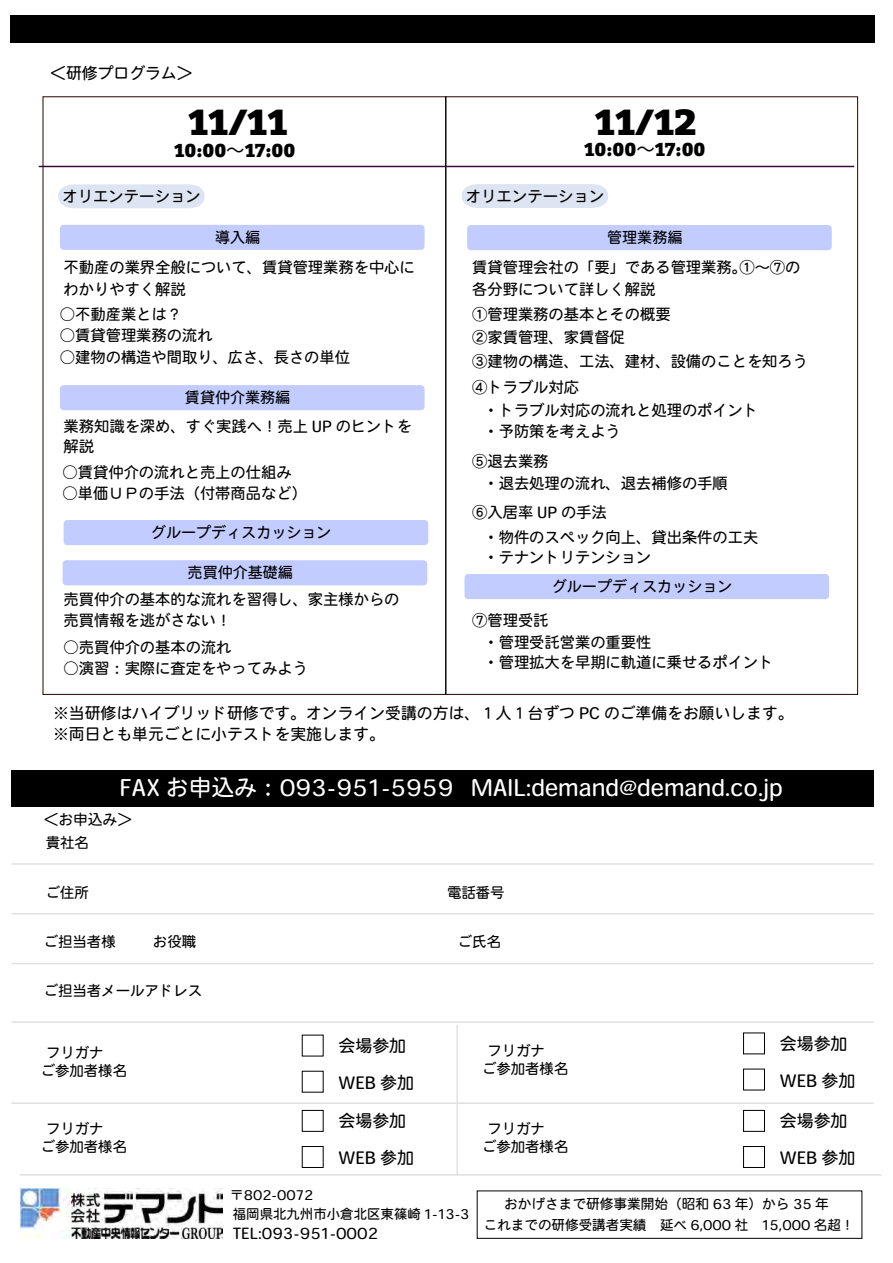
<style>
.page{position:relative;width:893px;height:1263px;background:#fff}
.page>*{position:absolute;margin:0;border:0;box-sizing:border-box;transform-origin:0 0}
.t1{font:900 35.7px "Bitter";color:#000}
.t2{font:22.8px "Heisei Maru Go Std W4";color:#fff}
.t3{font:900 18.45px "Bitter";color:#000}
.t4{font:16.95px/36.8px "Heisei Maru Go Std W4";color:#000}
.t5{font:15.75px "Heisei Maru Go Std W4";color:#000}
.t6{font:15.45px "Heisei Maru Go Std W4";color:#000}
.t7{font:15.3px/20.2px "Heisei Maru Go Std W4";color:#000}
.t8{font:15px "Heisei Maru Go Std W4";color:#000}
.t9{font:14.7px "Heisei Maru Go Std W4";color:#000}
.t10{font:14.4px "Heisei Maru Go Std W4";color:#000}
.t11{font:13.65px "Heisei Maru Go Std W4";color:#000}
.t12{font:13.5px/18.8px "Heisei Maru Go Std W4";color:#000}
.s1{font-family:"Source Han Sans JP";font-weight:400}
</style>
<div class="page">
<div style="left:10px;top:15px;width:865px;height:28px;background:#000"></div>
<img style="left:20px;top:1188px;width:203px;height:50px">
<div style="left:11px;top:770px;width:862px;height:36px;background:#000"></div>
<hr style="left:11px;top:863px;width:862px;height:1px;background:#e0e0e0">
<hr style="left:11px;top:913px;width:862px;height:1px;background:#e0e0e0">
<hr style="left:11px;top:962px;width:862px;height:2px;background:#e0e0e0">
<hr style="left:456px;top:1024px;width:2px;height:151px;background:#e0e0e0">
<hr style="left:11px;top:1102px;width:862px;height:1px;background:#e0e0e0">
<hr style="left:11px;top:1021px;width:862px;height:1px;background:#e0e0e0">
<div style="left:743px;top:1032px;width:22px;height:22px;border:1px solid #000"></div>
<div style="left:743px;top:1068px;width:22px;height:22px;border:1px solid #000"></div>
<hr style="left:19px;top:1174px;width:862px;height:1px;background:#e0e0e0">
<div style="left:743px;top:1110px;width:22px;height:21px;border:1px solid #000"></div>
<div style="left:743px;top:1146px;width:22px;height:21px;border:1px solid #000"></div>
<hr style="left:445px;top:96px;width:1px;height:599px;background:#000">
<svg style="left:58px;top:184px;width:147px;height:24px;background:#dfe6f2"></svg>
<hr style="left:39px;top:166px;width:815px;height:1px;background:#360336">
<div style="left:60px;top:225px;width:365px;height:25px;background:#c2ccff"></div>
<div style="left:60px;top:385px;width:365px;height:25px;background:#c2ccff"></div>
<div style="left:64px;top:520px;width:364px;height:25px;background:#c2ccff"></div>
<div style="left:63px;top:560px;width:364px;height:25px;background:#c2ccff"></div>
<div style="left:462px;top:184px;width:146px;height:24px;background:#dee5f2"></div>
<div style="left:467px;top:225px;width:365px;height:25px;background:#c2ccff"></div>
<div style="left:464px;top:574px;width:365px;height:25px;background:#c2ccff"></div>
<p class="t5" style="left:50px;top:62px;width:144px">＜研修プログラム＞</p>
<h1 class="t1" style="left:188px;top:101px;width:101px">11/11</h1>
<p class="t3" style="left:174px;top:140px;width:123px">10:00<span class="s1">～</span>17:00</p>
<p class="t6" style="left:62px;top:186px;width:140px">オリエンテーション</p>
<p class="t8" style="left:215px;top:227px;width:47px">導入編</p>
<p class="t7" style="left:64px;top:257px;width:353px">不動産の業界全般について、賃貸管理業務を中心に</p>
<p class="t7" style="left:60px;top:304px;width:124px">○不動産業とは？</p>
<p class="t7" style="left:64px;top:279px;width:124px">わかりやすく解説</p>
<p class="t7" style="left:60px;top:325px;width:154px">○賃貸管理業務の流れ</p>
<p class="t7" style="left:60px;top:347px;width:292px">○建物の構造や間取り、広さ、長さの単位</p>
<p class="t8" style="left:185px;top:387px;width:107px">賃貸仲介業務編</p>
<p class="t7" style="left:64px;top:416px;width:350px">業務知識を深め、すぐ実践へ！売上 UP のヒントを解説</p>
<p class="t7" style="left:63px;top:462px;width:231px">○賃貸仲介の流れと売上の仕組み</p>
<p class="t7" style="left:63px;top:483px;width:246px">○単価ＵＰの手法（付帯商品など）</p>
<p class="t8" style="left:151px;top:522px;width:182px">グループディスカッション</p>
<p class="t8" style="left:188px;top:562px;width:107px">売買仲介基礎編</p>
<p class="t7" style="left:64px;top:589px;width:337px;line-height:21.1px">売買仲介の基本的な流れを習得し、家主様からの売買情報を逃がさない！</p>
<p class="t7" style="left:64px;top:637px;width:169px">○売買仲介の基本の流れ</p>
<p class="t7" style="left:64px;top:658px;width:246px">○演習：実際に査定をやってみよう</p>
<h1 class="t1" style="left:595px;top:101px;width:104px">11/12</h1>
<p class="t3" style="left:584px;top:139px;width:123px">10:00<span class="s1">～</span>17:00</p>
<p class="t6" style="left:466px;top:186px;width:140px">オリエンテーション</p>
<p class="t8" style="left:607px;top:227px;width:77px">管理業務編</p>
<p class="t7" style="left:472px;top:256px;width:330px;line-height:22px">賃貸管理会社の「要」である管理業務。①～⑦の各分野について詳しく解説</p>
<p class="t7" style="left:472px;top:325px;width:337px;line-height:24.5px">②家賃管理、家賃督促<br>③建物の構造、工法、建材、設備のことを知ろう</p>
<p class="t7" style="left:483px;top:376px;width:276px;line-height:23.2px;text-indent:-11px">④トラブル対応<br>・トラブル対応の流れと処理のポイント</p>
<p class="t7" style="left:472px;top:415px;width:150px;line-height:30.6px;text-indent:11px">・予防策を考えよう<br>⑤退去業務</p>
<p class="t7" style="left:472px;top:469px;width:257px;line-height:28.5px;text-indent:11px">・退去処理の流れ、退去補修の手順<br>⑥入居率 UP の手法</p>
<p class="t7" style="left:483px;top:527px;width:276px">・物件のスペック向上、貸出条件の工夫・テナントリテンション</p>
<p class="t8" style="left:552px;top:576px;width:182px">グループディスカッション</p>
<p class="t7" style="left:483px;top:609px;width:169px;line-height:21.9px;text-indent:-11px">⑦管理受託<br>・管理受託営業の重要性</p>
<p class="t7" style="left:483px;top:652px;width:292px">・管理拡大を早期に軌道に乗せるポイント</p>
<p class="t7" style="left:472px;top:304px;width:200px">①管理業務の基本とその概要</p>
<p class="t5" style="left:53px;top:702px;width:742px">※当研修はハイブリッド研修です。オンライン受講の方は、１人１台ずつ PC のご準備をお願いします。</p>
<p class="t5" style="left:53px;top:723px;width:334px">※両日とも単元ごとに小テストを実施します。</p>
<h2 class="t2" style="left:119px;top:772px;width:664px">FAX お申込み：093-951-5959 MAIL:demand@demand.co.jp</h2>
<p class="t9" style="left:44px;top:809px;width:90px">＜お申込み＞</p>
<p class="t10" style="left:46px;top:833px;width:45px">貴社名</p>
<p class="t10" style="left:46px;top:882px;width:45px">ご住所</p>
<p class="t10" style="left:447px;top:882px;width:59px">電話番号</p>
<p class="t10" style="left:44px;top:931px;width:74px">ご担当者様</p>
<p class="t10" style="left:153px;top:931px;width:45px">お役職</p>
<p class="t10" style="left:458px;top:931px;width:45px">ご氏名</p>
<p class="t10" style="left:44px;top:980px;width:160px">ご担当者メールアドレス</p>
<p class="t10" style="left:46px;top:1043px;width:59px">フリガナ</p>
<p class="t4" style="left:338px;top:1027px;width:77px">会場参加<br>WEB 参加</p>
<p class="t10" style="left:41px;top:1061px;width:88px">ご参加者様名</p>
<p class="t10" style="left:46px;top:1118px;width:59px">フリガナ</p>
<p class="t4" style="left:338px;top:1102px;width:77px">会場参加<br>WEB 参加</p>
<p class="t10" style="left:41px;top:1136px;width:88px">ご参加者様名</p>
<p class="t12" style="left:230px;top:1185px;width:241px">〒802-0072<br>福岡県北九州市小倉北区東篠崎 1-13-3</p>
<p class="t7" style="left:233px;top:1223px;width:147px">TEL:093-951-0002</p>
<p class="t10" style="left:487px;top:1041px;width:59px">フリガナ</p>
<p class="t4" style="left:780px;top:1025px;width:77px">会場参加<br>WEB 参加</p>
<p class="t10" style="left:482px;top:1059px;width:88px">ご参加者様名</p>
<p class="t10" style="left:487px;top:1118px;width:59px">フリガナ</p>
<p class="t4" style="left:780px;top:1102px;width:77px">会場参加<br>WEB 参加</p>
<p class="t10" style="left:482px;top:1136px;width:88px">ご参加者様名</p>
<p class="t11" style="left:504px;top:1194px;width:326px">おかげさまで研修事業開始（昭和 63 年）から 35 年</p>
<p class="t12" style="left:484px;top:1215px;width:386px">これまでの研修受講者実績　延べ 6,000 社　15,000 名超！　</p>
</div>
